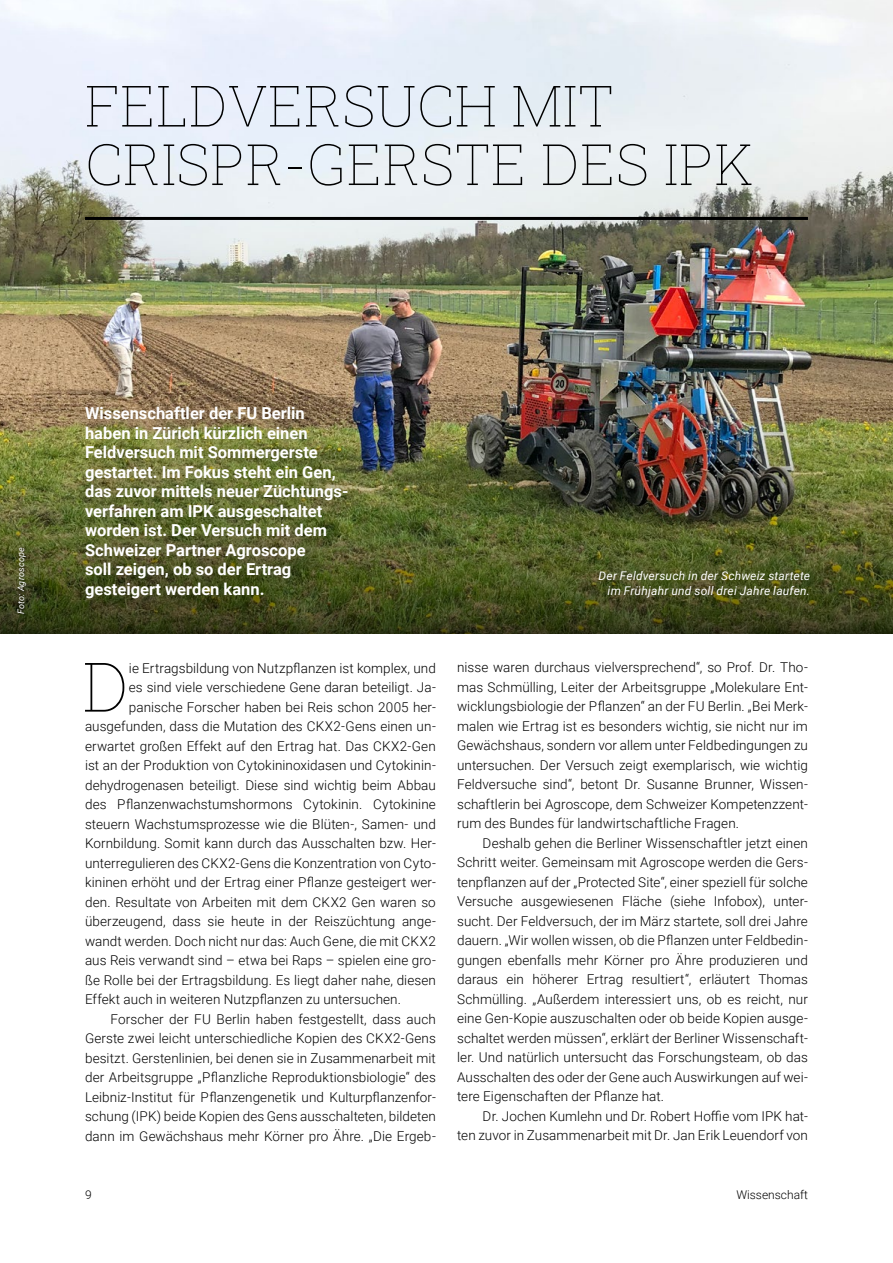
<style>
.page{position:relative;width:893px;height:1263px;background:#fff}
.page>*{position:absolute;margin:0;border:0;box-sizing:border-box;transform-origin:0 0}
.t1{font:100 68.4px "Roboto Slab";color:#000}
.t2{font:100 57px/58.5px "Roboto Slab";letter-spacing:.01em;color:#000}
.t3{font:700 16.5px/19.5px "Roboto";color:#fff}
.t4{font:300 13.5px/19.5px "Roboto";letter-spacing:.005em;color:#000;text-align:justify}
.t5{font:italic 12px/15px "Roboto";letter-spacing:.02em;color:#fff;text-align:right}
.t6{font:300 12px "Roboto";color:#000}
.t7{font:italic 9px "Roboto";letter-spacing:.025em;color:#fff}
</style>
<div class="page">
<img style="left:0;top:0;width:893px;height:394px">
<img style="left:0;top:394px;width:893px;height:240px">
<hr style="left:85px;top:217px;width:723px;height:3px;background:#000">
<div style="left:18px;top:547px;width:10px;height:69px;background:#000;opacity:.5"></div>
<div style="left:78px;top:398px;width:288px;height:219px;background:#000;opacity:.4"></div>
<h2 class="t2" style="left:85px;top:75px;width:670px">FELDVERSUCH MIT<br>CRISPR-GERSTE DES IPK</h2>
<p class="t7" style="left:15px;top:614px;width:68px;rotate:-90deg">Foto: Agroscope</p>
<p class="t3" style="left:85px;top:403px;width:265px">Wissenschaftler der FU Berlin haben in Zürich kürzlich einen<br>Feldversuch mit Sommergerste gestartet. Im Fokus steht ein Gen, das zuvor mittels neuer Züchtungs&shy;verfahren am IPK ausgeschaltet worden ist. Der Versuch mit dem<br>Schweizer Partner Agroscope<br>soll zeigen, ob so der Ertrag gesteigert werden kann.</p>
<p class="t5" style="left:599px;top:567px;width:213px">Der Feldversuch in der Schweiz startete im Frühjahr und soll drei Jahre laufen.</p>
<h1 class="t1" style="left:83px;top:640px;width:48px">D</h1>
<p class="t4" style="left:129px;top:657px;width:308px">ie Ertragsbildung von Nutzpflanzen ist komplex, und</p>
<p class="t4" style="left:129px;top:677px;width:308px">es sind viele verschiedene Gene daran beteiligt. Ja-</p>
<p class="t4" style="left:129px;top:696px;width:308px">panische Forscher haben bei Reis schon 2005 her-</p>
<p class="t4" style="left:85px;top:716px;width:352px">ausgefunden, dass die Mutation des CKX2-Gens einen un-</p>
<p class="t4" style="left:85px;top:735px;width:352px">erwartet großen Effekt auf den Ertrag hat. Das CKX2-Gen</p>
<p class="t4" style="left:85px;top:755px;width:352px">ist an der Produktion von Cytokininoxidasen und Cytokinin-</p>
<p class="t4" style="left:85px;top:774px;width:352px">dehydrogenasen beteiligt. Diese sind wichtig beim Abbau</p>
<p class="t4" style="left:85px;top:794px;width:352px">des Pflanzenwachstumshormons Cytokinin. Cytokinine</p>
<p class="t4" style="left:85px;top:813px;width:352px">steuern Wachstumsprozesse wie die Blüten-, Samen- und</p>
<p class="t4" style="left:85px;top:833px;width:352px">Kornbildung. Somit kann durch das Ausschalten bzw. Her-</p>
<p class="t4" style="left:85px;top:852px;width:352px">unterregulieren des CKX2-Gens die Konzentration von Cyto-</p>
<p class="t4" style="left:85px;top:872px;width:352px">kininen erhöht und der Ertrag einer Pflanze gesteigert wer-</p>
<p class="t4" style="left:85px;top:891px;width:352px">den. Resultate von Arbeiten mit dem CKX2 Gen waren so</p>
<p class="t4" style="left:85px;top:911px;width:352px">überzeugend, dass sie heute in der Reiszüchtung ange-</p>
<p class="t4" style="left:85px;top:930px;width:352px">wandt werden. Doch nicht nur das: Auch Gene, die mit CKX2</p>
<p class="t4" style="left:85px;top:950px;width:352px">aus Reis verwandt sind – etwa bei Raps – spielen eine gro-</p>
<p class="t4" style="left:85px;top:969px;width:352px">ße Rolle bei der Ertragsbildung. Es liegt daher nahe, diesen</p>
<p class="t4" style="left:85px;top:989px;width:318px">Effekt auch in weiteren Nutzpflanzen zu untersuchen.</p>
<p class="t4" style="left:111px;top:1008px;width:327px">Forscher der FU Berlin haben festgestellt, dass auch</p>
<p class="t4" style="left:85px;top:1028px;width:352px">Gerste zwei leicht unterschiedliche Kopien des CKX2-Gens</p>
<p class="t4" style="left:85px;top:1047px;width:352px">besitzt. Gerstenlinien, bei denen sie in Zusammenarbeit mit</p>
<p class="t4" style="left:85px;top:1067px;width:352px">der Arbeitsgruppe „Pflanzliche Reproduktionsbiologie“ des</p>
<p class="t4" style="left:85px;top:1086px;width:352px">Leibniz-Institut für Pflanzengenetik und Kulturpflanzenfor-</p>
<p class="t4" style="left:85px;top:1106px;width:352px">schung (IPK) beide Kopien des Gens ausschalteten, bildeten</p>
<p class="t4" style="left:85px;top:1125px;width:352px">dann im Gewächshaus mehr Körner pro Ähre. „Die Ergeb-</p>
<p class="t4" style="left:457px;top:657px;width:352px">nisse waren durchaus vielversprechend“, so Prof. Dr. Tho&shy;mas Schmülling, Leiter der Arbeitsgruppe „Molekulare Ent&shy;wicklungsbiologie der Pflanzen“ an der FU Berlin. „Bei Merk&shy;malen wie Ertrag ist es besonders wichtig, sie nicht nur im Gewächshaus, sondern vor allem unter Feldbedingungen zu untersuchen. Der Versuch zeigt exemplarisch, wie wichtig Feldversuche sind“, betont Dr. Susanne Brunner, Wissen&shy;schaftlerin bei Agroscope, dem Schweizer Kompetenzzent&shy;rum des Bundes für landwirtschaftliche Fragen.</p>
<p class="t4" style="left:457px;top:833px;width:352px;text-indent:26px">Deshalb gehen die Berliner Wissenschaftler jetzt einen Schritt weiter. Gemeinsam mit Agroscope werden die Gers&shy;tenpflanzen auf der „Protected Site“, einer speziell für solche Versuche ausgewiesenen Fläche (siehe Infobox), unter&shy;sucht. Der Feldversuch, der im März startete, soll drei Jahre dauern. „Wir wollen wissen, ob die Pflanzen unter Feldbedin&shy;gungen ebenfalls mehr Körner pro Ähre produzieren und daraus ein höherer Ertrag resultiert“, erläutert Thomas Schmülling. „Außerdem interessiert uns, ob es reicht, nur eine Gen-Kopie auszuschalten oder ob beide Kopien ausge&shy;schaltet werden müssen“, erklärt der Berliner Wissenschaft&shy;ler. Und natürlich untersucht das Forschungsteam, ob das Ausschalten des oder der Gene auch Auswirkungen auf wei&shy;tere Eigenschaften der Pflanze hat.</p>
<p class="t4" style="left:457px;top:1106px;width:352px;text-align:right">Dr. Jochen Kumlehn und Dr. Robert Hoffie vom IPK hat-<br>ten zuvor in Zusammenarbeit mit Dr. Jan Erik Leuendorf von</p>
<p class="t6" style="left:85px;top:1186px;width:8px">9</p>
<p class="t6" style="left:736px;top:1186px;width:73px">Wissenschaft</p>
</div>
